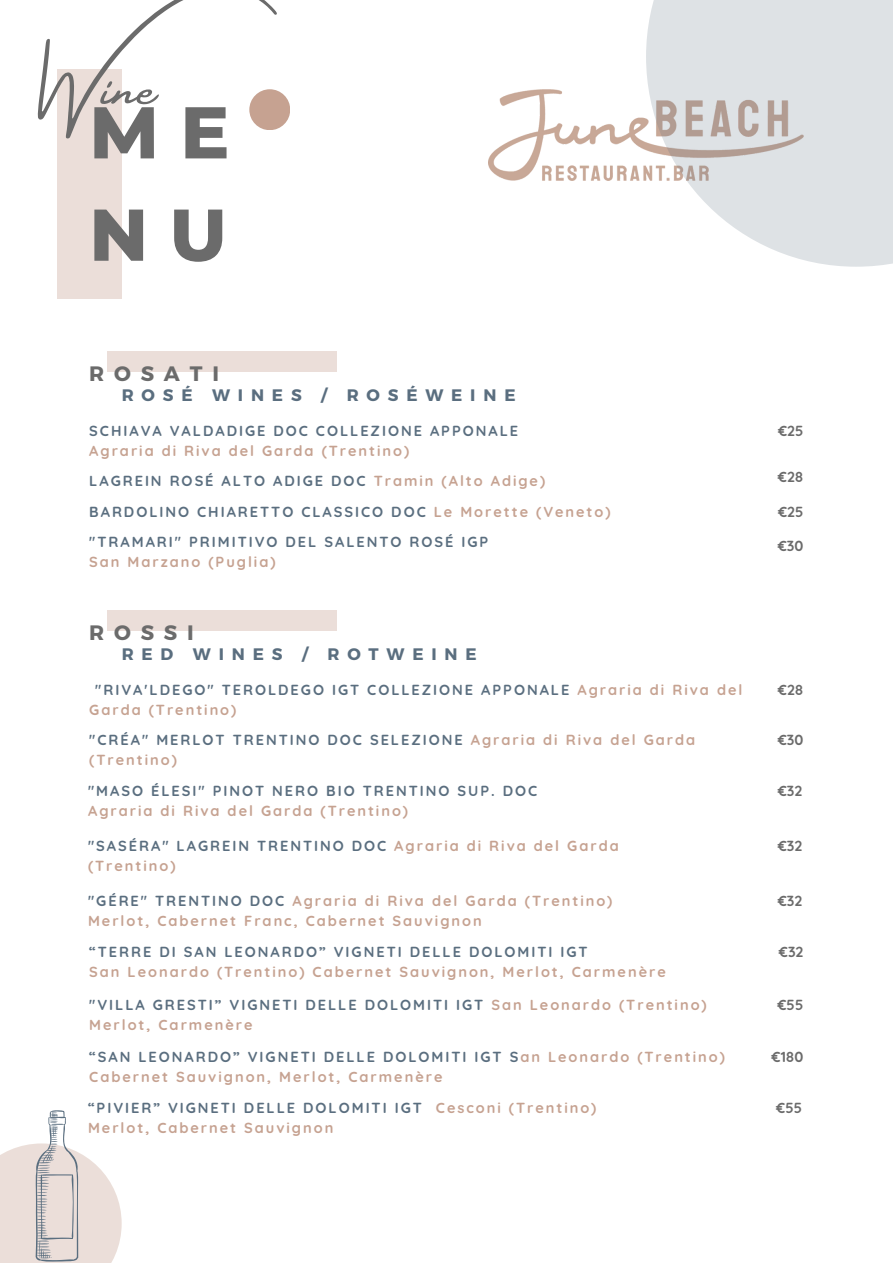
<style>
.page{position:relative;width:893px;height:1264px;background:#fff}
.page>*{position:absolute;margin:0;border:0;box-sizing:border-box;transform-origin:0 0}
.t1{font:800 73.05px/102.3px "Montserrat";color:#6b6b6b}
.t2{font:65.25px "Amsterdam Four";color:#6b6b6b}
.t3{font:700 20.85px "Montserrat";letter-spacing:.47em;color:#6b6b6b}
.t4{font:700 16.65px "Montserrat";letter-spacing:.47em;color:#5a6e7f}
.t5{font:700 14.55px/20.2px "Quicksand";letter-spacing:.135em;color:#5a6e7f}
.t6{font:700 14.55px/20.2px "Quicksand";letter-spacing:.135em;color:#c6a291}
.t7{font:700 14.55px "Quicksand";color:#6b6b6b}
.s1{color:#c6a291}
.s2{color:#5a6e7f}
</style>
<div class="page">
<div style="left:57px;top:69px;width:65px;height:229px;background:#ebded9"></div>
<div style="left:249px;top:89px;width:41px;height:41px;background:#c6a291;border-radius:50%"></div>
<div style="left:108px;top:611px;width:229px;height:20px;background:#ebded9"></div>
<img style="left:488px;top:89px;width:158px;height:91px">
<svg style="left:646px;top:0;width:246px;height:267px;background:#e0e2e3"></svg>
<svg style="left:0;top:1144px;width:122px;height:118px;fill:#ebded9"></svg>
<svg style="left:35px;top:1110px;width:43px;height:151px"></svg>
<div style="left:108px;top:352px;width:229px;height:20px;background:#ebded9"></div>
<p class="t2" style="left:42px;top:50px;width:241px">Wine</p>
<p class="t1" style="left:89px;top:81px;width:142px">M E<br>N U</p>
<p class="t3" style="left:89px;top:360px;width:131px">ROSATI</p>
<p class="t4" style="left:122px;top:384px;width:395px">ROSÉ WINES / ROSÉWEINE</p>
<p class="t5" style="left:89px;top:420px;width:430px">SCHIAVA VALDADIGE DOC COLLEZIONE APPONALE</p>
<p class="t6" style="left:89px;top:440px;width:321px">Agraria di Riva del Garda (Trentino)</p>
<p class="t7" style="left:778px;top:421px;width:27px">€25</p>
<p class="t5" style="left:89px;top:470px;width:457px">LAGREIN ROSÉ ALTO ADIGE DOC <span class="s1">Tramin (Alto Adige)</span></p>
<p class="t7" style="left:777px;top:468px;width:27px">€28</p>
<p class="t5" style="left:89px;top:501px;width:523px">BARDOLINO CHIARETTO CLASSICO DOC <span class="s1">Le Morette (Veneto)</span></p>
<p class="t7" style="left:778px;top:502px;width:27px">€25</p>
<p class="t5" style="left:89px;top:531px;width:400px">"TRAMARI" PRIMITIVO DEL SALENTO ROSÉ IGP</p>
<p class="t6" style="left:89px;top:551px;width:188px">San Marzano (Puglia)</p>
<p class="t7" style="left:777px;top:536px;width:27px">€30</p>
<p class="t3" style="left:89px;top:618px;width:106px">ROSSI</p>
<p class="t4" style="left:122px;top:643px;width:356px">RED WINES / ROTWEINE</p>
<p class="t5" style="left:89px;top:679px;width:654px;text-indent:6px">"RIVA'LDEGO" TEROLDEGO IGT COLLEZIONE APPONALE <span class="s1">Agraria di Riva del<br>Garda (Trentino)</span></p>
<p class="t7" style="left:777px;top:680px;width:27px">€28</p>
<p class="t5" style="left:89px;top:729px;width:607px">"CRÉA" MERLOT TRENTINO DOC SELEZIONE <span class="s1">Agraria di Riva del Garda (Trentino)</span></p>
<p class="t7" style="left:777px;top:730px;width:27px">€30</p>
<p class="t5" style="left:88px;top:780px;width:450px">"MASO ÉLESI" PINOT NERO BIO TRENTINO SUP. DOC</p>
<p class="t6" style="left:88px;top:800px;width:321px">Agraria di Riva del Garda (Trentino)</p>
<p class="t7" style="left:777px;top:781px;width:26px">€32</p>
<p class="t6" style="left:88px;top:835px;width:532px"><span class="s2">"SASÉRA" LAGREIN TRENTINO DOC</span> Agraria di Riva del Garda (Trentino)</p>
<p class="t7" style="left:777px;top:836px;width:26px">€32</p>
<p class="t6" style="left:88px;top:890px;width:526px"><span class="s2">"GÉRE" TRENTINO DOC</span> Agraria di Riva del Garda (Trentino)<br>Merlot, Cabernet Franc, Cabernet Sauvignon</p>
<p class="t7" style="left:777px;top:891px;width:26px">€32</p>
<p class="t5" style="left:89px;top:941px;width:500px">“TERRE DI SAN LEONARDO” VIGNETI DELLE DOLOMITI IGT</p>
<p class="t6" style="left:89px;top:961px;width:578px">San Leonardo (Trentino) Cabernet Sauvignon, Merlot, Carmenère</p>
<p class="t7" style="left:778px;top:942px;width:26px">€32</p>
<p class="t5" style="left:89px;top:994px;width:619px">"VILLA GRESTI” VIGNETI DELLE DOLOMITI IGT <span class="s1">San Leonardo (Trentino)</span></p>
<p class="t6" style="left:89px;top:1014px;width:165px">Merlot, Carmenère</p>
<p class="t7" style="left:777px;top:995px;width:27px">€55</p>
<p class="t6" style="left:89px;top:1046px;width:637px"><span class="s2">“SAN LEONARDO” VIGNETI DELLE DOLOMITI IGT S</span>an Leonardo (Trentino)<br>Cabernet Sauvignon, Merlot, Carmenère</p>
<p class="t7" style="left:771px;top:1047px;width:33px">€180</p>
<p class="t5" style="left:88px;top:1097px;width:510px">“PIVIER” VIGNETI DELLE DOLOMITI IGT <span class="s1">Cesconi (Trentino)</span></p>
<p class="t6" style="left:88px;top:1117px;width:247px">Merlot, Cabernet Sauvignon</p>
<p class="t7" style="left:776px;top:1098px;width:27px">€55</p>
</div>
